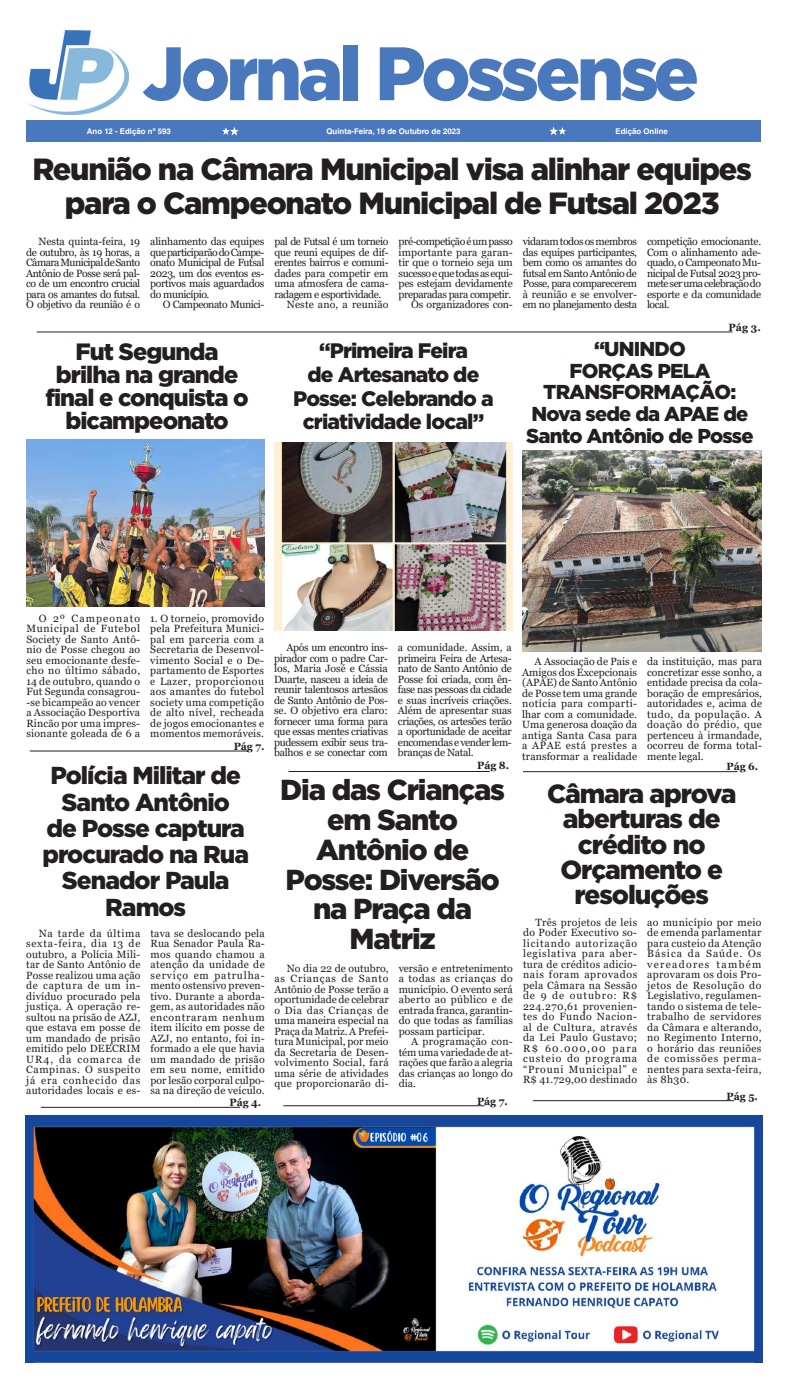
<style>
.page{position:relative;width:787px;height:1389px;background:#fff}
.page>*{position:absolute;margin:0;border:0;box-sizing:border-box;transform-origin:0 0}
.t1{font:900 75.51px "Gotham";letter-spacing:-.05em;color:#4a78bd}
.t2{font:900 30.62px/33.2px "Gotham";letter-spacing:-.04em;color:#231f20;text-align:center}
.t3{font:900 28.88px/29.8px "Gotham";letter-spacing:-.04em;color:#231f20;text-align:center}
.t4{font:900 26.25px/25.4px "Gotham";letter-spacing:-.04em;color:#231f20;text-align:center}
.t5{font:900 24.5px/26.2px "Gotham";letter-spacing:-.04em;color:#231f20;text-align:center}
.t6{font:900 23.62px/22.8px "Gotham";letter-spacing:-.04em;color:#231f20;text-align:center}
.t7{font:900 21px/23.6px "Gotham";letter-spacing:-.04em;color:#231f20;text-align:center}
.t8{font:900 20.12px/21.9px "Gotham";letter-spacing:-.04em;color:#231f20;text-align:center}
.t9{font:10.5px/10.5px "Georgia";letter-spacing:-.005em;color:#231f20;text-align:justify}
.t10{font:10.5px "Georgia";letter-spacing:-.04em;color:#231f20}
.t11{font:700 10.5px "Georgia";color:#231f20}
.t12{font:10.5px "Georgia";letter-spacing:-.035em;color:#231f20}
.t13{font:10.5px "Georgia";letter-spacing:-.025em;color:#231f20}
.t14{font:10.5px "Georgia";letter-spacing:.015em;color:#231f20}
.t15{font:700 7.88px "Helvetica LT Std";color:#fff}
</style>
<div class="page">
<div style="left:26px;top:121px;width:734px;height:21px;background:#4a78bd"></div>
<svg style="left:223px;top:127px;width:16px;height:9px"></svg>
<svg style="left:549px;top:127px;width:17px;height:8px"></svg>
<hr style="left:30px;top:751px;width:218px;height:1px;background:#231f20">
<hr style="left:523px;top:771px;width:214px;height:1px;background:#231f20">
<hr style="left:41px;top:1107px;width:199px;height:1px;background:#231f20">
<hr style="left:37px;top:332px;width:695px;height:1px;background:#231f20">
<hr style="left:288px;top:771px;width:201px;height:1px;background:#231f20">
<hr style="left:532px;top:1100px;width:201px;height:1px;background:#231f20">
<hr style="left:283px;top:1106px;width:201px;height:1px;background:#231f20">
<img style="left:29px;top:30px;width:100px;height:85px">
<img style="left:25px;top:1115px;width:737px;height:248px">
<img style="left:522px;top:450px;width:238px;height:202px">
<img style="left:275px;top:443px;width:237px;height:188px">
<img style="left:26px;top:439px;width:238px;height:167px">
<h1 class="t1" style="left:142px;top:30px;width:558px">Jornal Possense</h1>
<p class="t15" style="left:326px;top:126px;width:135px">Quinta-Feira, 19 de Outubro de 2023</p>
<p class="t15" style="left:87px;top:126px;width:86px">Ano 12 - Edição nº 593</p>
<p class="t15" style="left:615px;top:126px;width:54px">Edição Online</p>
<h2 class="t2" style="left:32px;top:152px;width:720px">Reunião na Câmara Municipal visa alinhar equipes para o Campeonato Municipal de Futsal 2023</h2>
<p class="t9" style="left:26px;top:237px;width:116px;text-indent:12px">Nesta quinta-feira, 19 de outubro, às 19 horas, a Câmara Municipal de Santo Antônio de Posse será pal&shy;co de um encontro crucial para os amantes do futsal.<br>O objetivo da reunião é o</p>
<p class="t9" style="left:150px;top:237px;width:116px">alinhamento das equipes que participarão do Campe&shy;onato Municipal de Futsal 2023, um dos eventos es&shy;portivos mais aguardados do município.</p>
<p class="t10" style="left:163px;top:298px;width:103px">O Campeonato Munici-</p>
<p class="t10" style="left:274px;top:235px;width:116px">pal de Futsal é um torneio</p>
<p class="t13" style="left:274px;top:246px;width:116px">que reuni equipes de dif-</p>
<p class="t12" style="left:274px;top:256px;width:116px">erentes bairros e comuni-</p>
<p class="t9" style="left:274px;top:268px;width:116px">dades para competir em</p>
<p class="t9" style="left:274px;top:279px;width:116px">uma atmosfera de cama-</p>
<p class="t10" style="left:274px;top:288px;width:108px">radagem e esportividade.</p>
<p class="t14" style="left:287px;top:298px;width:103px">Neste ano, a reunião</p>
<p class="t9" style="left:398px;top:237px;width:116px;text-align:right">pré-competição é um passo importante para garan&shy;tir que o torneio seja um sucesso e que todas as equi&shy;pes estejam devidamente preparadas para competir.<br>Os organizadores con-</p>
<p class="t9" style="left:522px;top:237px;width:116px">vidaram todos os membros das equipes participantes, bem como os amantes do futsal em Santo Antônio de Posse, para comparecerem à reunião e se envolver&shy;em no planejamento desta</p>
<p class="t9" style="left:646px;top:237px;width:116px">competição emocionante.<br>Com o alinhamento ade&shy;quado, o Campeonato Mu&shy;nicipal de Futsal 2023 pro&shy;mete ser uma celebração do esporte e da comunidade local.</p>
<p class="t11" style="left:728px;top:321px;width:34px">Pág 3.</p>
<h3 class="t6" style="left:45px;top:340px;width:205px">Fut Segunda brilha na grande final e conquista o bicampeonato</h3>
<h3 class="t8" style="left:526px;top:337px;width:229px">“UNINDO<br>FORÇAS PELA<br>TRANSFORMAÇÃO:<br>Nova sede da APAE de<br>Santo Antônio de Posse</h3>
<h3 class="t7" style="left:293px;top:339px;width:202px">“Primeira Feira<br>de Artesanato de<br>Posse: Celebrando a criatividade local”</h3>
<p class="t9" style="left:26px;top:613px;width:115px;text-indent:12px">O 2º Campeonato Municipal de Futebol Society de Santo Antô&shy;nio de Posse chegou ao seu emocionante desfe&shy;cho no último sábado, 14 de outubro, quando o Fut Segunda consagrou--se bicampeão ao vencer a Associação Desportiva Rincão por uma impres&shy;sionante goleada de 6 a</p>
<p class="t9" style="left:150px;top:613px;width:115px">1. O torneio, promovido pela Prefeitura Munici&shy;pal em parceria com a Secretaria de Desenvol&shy;vimento Social e o De&shy;partamento de Esportes e Lazer, proporcionou aos amantes do futebol society uma competição de alto nível, recheada de jogos emocionantes e momentos memoráveis.</p>
<p class="t9" style="left:274px;top:643px;width:115px;text-indent:12px">Após um encontro ins&shy;pirador com o padre Car&shy;los, Maria José e Cássia Duarte, nasceu a ideia de reunir talentosos artesãos de Santo Antônio de Pos&shy;se. O objetivo era claro: fornecer uma forma para que essas mentes criativas pudessem exibir seus tra&shy;balhos e se conectar com</p>
<p class="t9" style="left:398px;top:643px;width:115px">a comunidade. Assim, a primeira Feira de Artesa&shy;nato de Santo Antônio de Posse foi criada, com ên&shy;fase nas pessoas da cidade e suas incríveis criações.<br>Além de apresentar suas criações, os artesões terão a oportunidade de aceitar encomendas e vender lem&shy;branças de Natal.</p>
<p class="t9" style="left:522px;top:656px;width:116px;text-indent:12px">A Associação de Pais e Amigos dos Excepcionais (APAE) de Santo Antônio de Posse tem uma grande notícia para comparti&shy;lhar com a comunidade.<br>Uma generosa doação da antiga Santa Casa para a APAE está prestes a transformar a realidade</p>
<p class="t9" style="left:647px;top:656px;width:116px">da instituição, mas para concretizar esse sonho, a entidade precisa da cola&shy;boração de empresários, autoridades e, acima de tudo, da população. A doação do prédio, que pertenceu à irmandade, ocorreu de forma total&shy;mente legal.</p>
<p class="t11" style="left:233px;top:739px;width:32px">Pág 7.</p>
<p class="t11" style="left:477px;top:759px;width:34px">Pág 8.</p>
<p class="t11" style="left:726px;top:759px;width:33px">Pág 6.</p>
<h3 class="t5" style="left:42px;top:762px;width:208px">Polícia Militar de<br>Santo Antônio<br>de Posse captura procurado na Rua<br>Senador Paula<br>Ramos</h3>
<h3 class="t3" style="left:280px;top:775px;width:226px">Dia das Crianças em Santo<br>Antônio de<br>Posse: Diversão na Praça da<br>Matriz</h3>
<h3 class="t4" style="left:547px;top:780px;width:191px">Câmara aprova aberturas de crédito no<br>Orçamento e resoluções</h3>
<p class="t9" style="left:26px;top:928px;width:116px;text-indent:12px">Na tarde da última sexta-feira, dia 13 de outubro, a Polícia Mili&shy;tar de Santo Antônio de Posse realizou uma ação de captura de um in&shy;divíduo procurado pela justiça. A operação re&shy;sultou na prisão de AZJ, que estava em posse de um mandado de prisão emitido pelo DEECRIM UR4, da comarca de Campinas. O suspeito já era conhecido das autoridades locais e es-</p>
<p class="t9" style="left:150px;top:928px;width:116px">tava se deslocando pela Rua Senador Paula Ra&shy;mos quando chamou a atenção da unidade de serviço em patrulha&shy;mento ostensivo preven&shy;tivo. Durante a aborda&shy;gem, as autoridades não encontraram nenhum item ilícito em posse de AZJ, no entanto, foi in&shy;formado a ele que havia um mandado de prisão em seu nome, emitido por lesão corporal culpo&shy;sa na direção de veículo.</p>
<p class="t9" style="left:523px;top:917px;width:116px;text-indent:12px">Três projetos de leis do Poder Executivo so&shy;licitando autorização legislativa para aber&shy;tura de créditos adicio&shy;nais foram aprovados pela Câmara na Sessão de 9 de outubro: R$ 224.270,61 provenien&shy;tes do Fundo Nacion&shy;al de Cultura, através da Lei Paulo Gustavo; R$ 60.000,00 para custeio do programa “Prouni Municipal” e R$ 41.729,00 destinado</p>
<p class="t9" style="left:647px;top:917px;width:116px">ao município por meio de emenda parlamentar para custeio da Atenção Básica da Saúde. Os vereadores também aprovaram os dois Pro&shy;jetos de Resolução do Legislativo, regulamen&shy;tando o sistema de tele&shy;trabalho de servidores da Câmara e alterando, no Regimento Interno, o horário das reuniões de comissões perma&shy;nentes para sexta-feira, às 8h30.</p>
<p class="t9" style="left:274px;top:963px;width:116px;text-indent:12px">No dia 22 de outubro, as Crianças de Santo Antônio de Posse terão a oportunidade de celebrar o Dia das Crianças de uma maneira especial na Praça da Matriz. A Prefei&shy;tura Municipal, por meio da Secretaria de Desen&shy;volvimento Social, fará uma série de atividades que proporcionarão di-</p>
<p class="t9" style="left:398px;top:963px;width:116px">versão e entretenimento a todas as crianças do município. O evento será aberto ao público e de entrada franca, garantin&shy;do que todas as famílias possam participar.</p>
<p class="t9" style="left:398px;top:1036px;width:116px;text-indent:12px">A programação con&shy;tém uma variedade de at&shy;rações que farão a alegria das crianças ao longo do dia.</p>
<p class="t11" style="left:726px;top:1090px;width:33px">Pág 5.</p>
<p class="t11" style="left:477px;top:1095px;width:32px">Pág 7.</p>
<p class="t11" style="left:229px;top:1096px;width:33px">Pág 4.</p>
</div>
